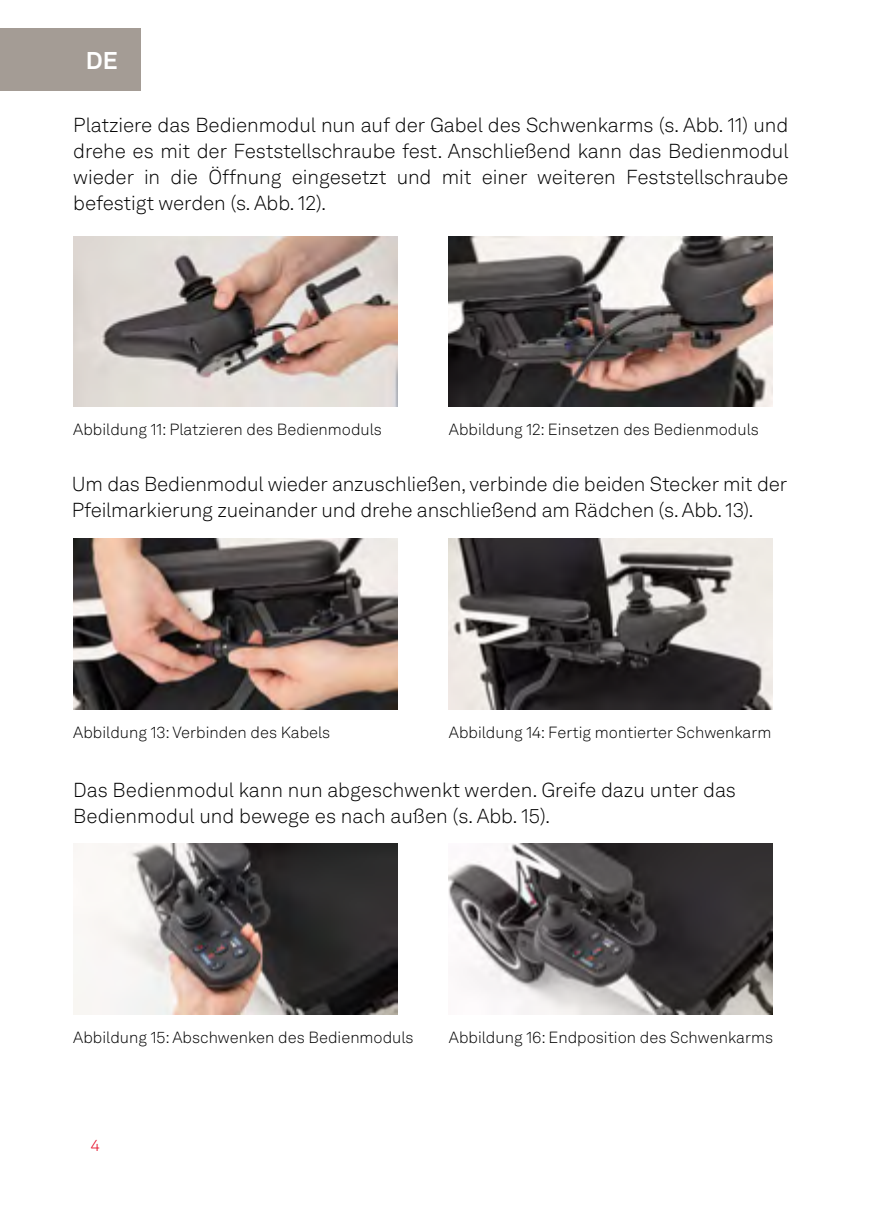
<style>
.page{position:relative;width:874px;height:1225px;background:#fff}
.page>*{position:absolute;margin:0;border:0;box-sizing:border-box;transform-origin:0 0}
.t1{font:700 24px "Akkurat LL";color:#fff}
.t2{font:300 20px/26px "Akkurat LL";letter-spacing:-.01em;color:#000}
.t3{font:300 16px "Akkurat LL";color:#000}
.t4{font:300 16px "Akkurat LL";color:#e3001d}
</style>
<div class="page">
<img style="left:73px;top:236px;width:324px;height:170px">
<img style="left:73px;top:539px;width:324px;height:170px">
<img style="left:73px;top:844px;width:324px;height:170px">
<img style="left:448px;top:236px;width:324px;height:170px">
<img style="left:448px;top:539px;width:324px;height:170px">
<img style="left:448px;top:844px;width:324px;height:170px">
<div style="left:0;top:28px;width:141px;height:63px;background:#a49c95"></div>
<p class="t1" style="left:86px;top:42px;width:34px">DE</p>
<p class="t2" style="left:73px;top:111px;width:716px;text-align:justify">Platziere das Bedienmodul nun auf der Gabel des Schwenkarms (s. Abb. 11) und drehe es mit der Feststellschraube fest. Anschließend kann das Bedienmodul wieder in die Öffnung eingesetzt und mit einer weiteren Feststellschraube befestigt werden (s. Abb. 12).</p>
<p class="t3" style="left:73px;top:418px;width:310px">Abbildung 11: Platzieren des Bedienmoduls</p>
<p class="t3" style="left:448px;top:418px;width:311px">Abbildung 12: Einsetzen des Bedienmoduls</p>
<p class="t2" style="left:72px;top:470px;width:716px">Um das Bedienmodul wieder anzuschließen, verbinde die beiden Stecker mit der<br>Pfeilmarkierung zueinander und drehe anschließend am Rädchen (s. Abb. 13).</p>
<p class="t3" style="left:73px;top:721px;width:258px">Abbildung 13: Verbinden des Kabels</p>
<p class="t3" style="left:448px;top:721px;width:324px">Abbildung 14: Fertig montierter Schwenkarm</p>
<p class="t2" style="left:73px;top:776px;width:664px">Das Bedienmodul kann nun abgeschwenkt werden. Greife dazu unter das<br>Bedienmodul und bewege es nach außen (s. Abb. 15).</p>
<p class="t3" style="left:73px;top:1026px;width:341px">Abbildung 15: Abschwenken des Bedienmoduls</p>
<p class="t3" style="left:448px;top:1026px;width:325px">Abbildung 16: Endposition des Schwenkarms</p>
<p class="t4" style="left:91px;top:1134px;width:10px">4</p>
</div>
